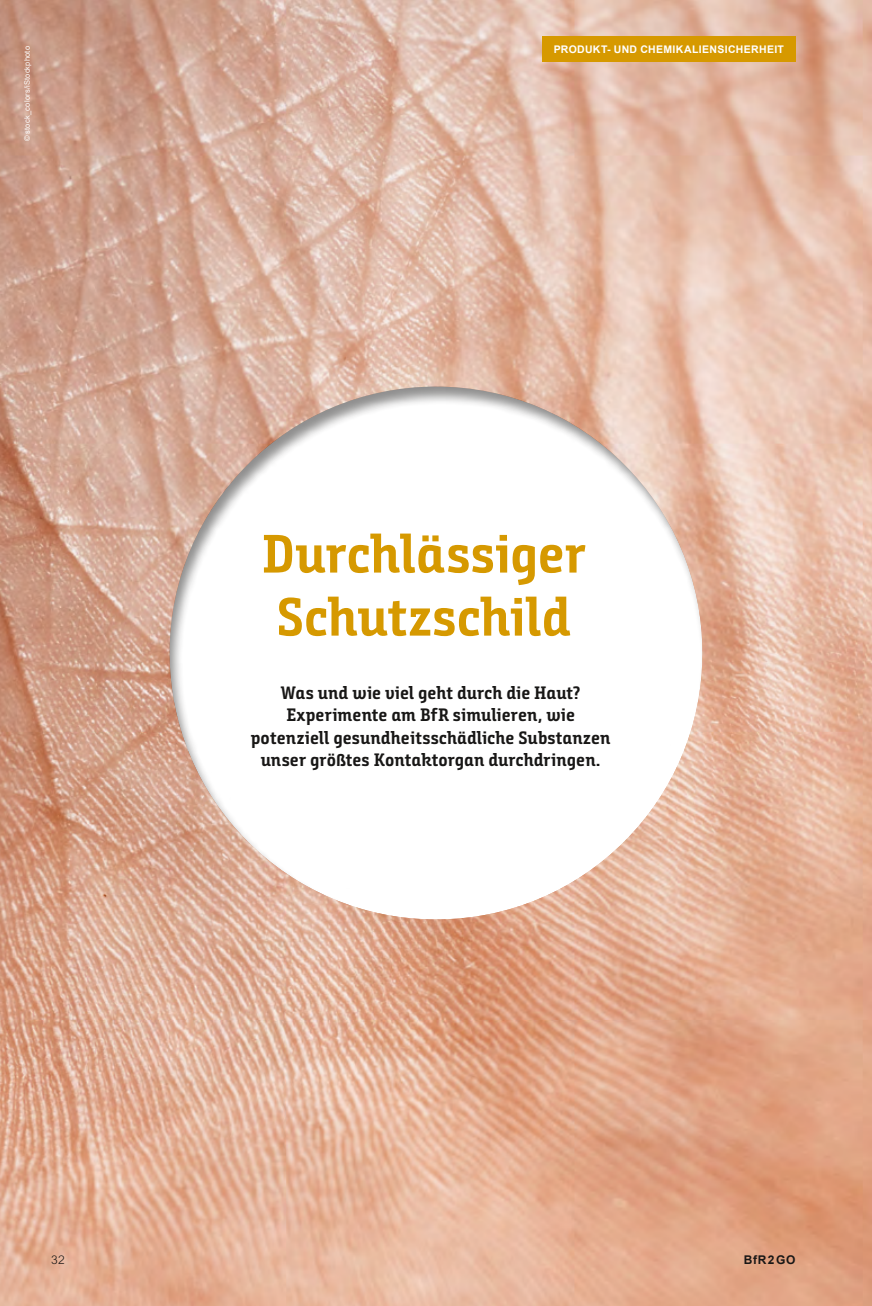
<style>
.page{position:relative;width:872px;height:1306px;background:#fff}
.page>*{position:absolute;margin:0;border:0;box-sizing:border-box;transform-origin:0 0}
.t1{font:54px/63px "Bunday Slab Bold Up";letter-spacing:-.005em;color:#d69900}
.t2{font:18px/22.5px "Bunday Slab Bold Up";letter-spacing:.005em;color:#181716;text-align:center}
.t3{font:700 12px "Arial";color:#181716}
.t4{font:300 12px "Arial";color:#181716}
.t5{font:700 10.5px "Arial";letter-spacing:.035em;color:#fff}
.t6{font:7.5px "Arial";letter-spacing:.025em;color:#fff}
</style>
<div class="page">
<img style="left:0;top:0;width:872px;height:1305px">
<div style="left:157px;top:375px;width:558px;height:544px;background:#181716;opacity:.48"></div>
<div style="left:542px;top:37px;width:253px;height:25px;background:#d69900"></div>
<p class="t6" style="left:22px;top:141px;width:96px;rotate:-90deg">© stock_colors/iStockphoto</p>
<p class="t5" style="left:554px;top:43px;width:232px">PRODUKT- UND CHEMIKALIENSICHERHEIT</p>
<h1 class="t1" style="left:262px;top:522px;width:325px">Durchlässiger<br>Schutzschild</h1>
<p class="t2" style="left:251px;top:681px;width:361px">Was und wie viel geht durch die Haut?<br>Experimente am BfR simulieren, wie potenziell gesundheitsschädliche Substanzen unser größtes Kontaktorgan durchdringen.</p>
<p class="t4" style="left:51px;top:1252px;width:15px">32</p>
<p class="t3" style="left:744px;top:1251px;width:53px">BfR 2 GO</p>
</div>
